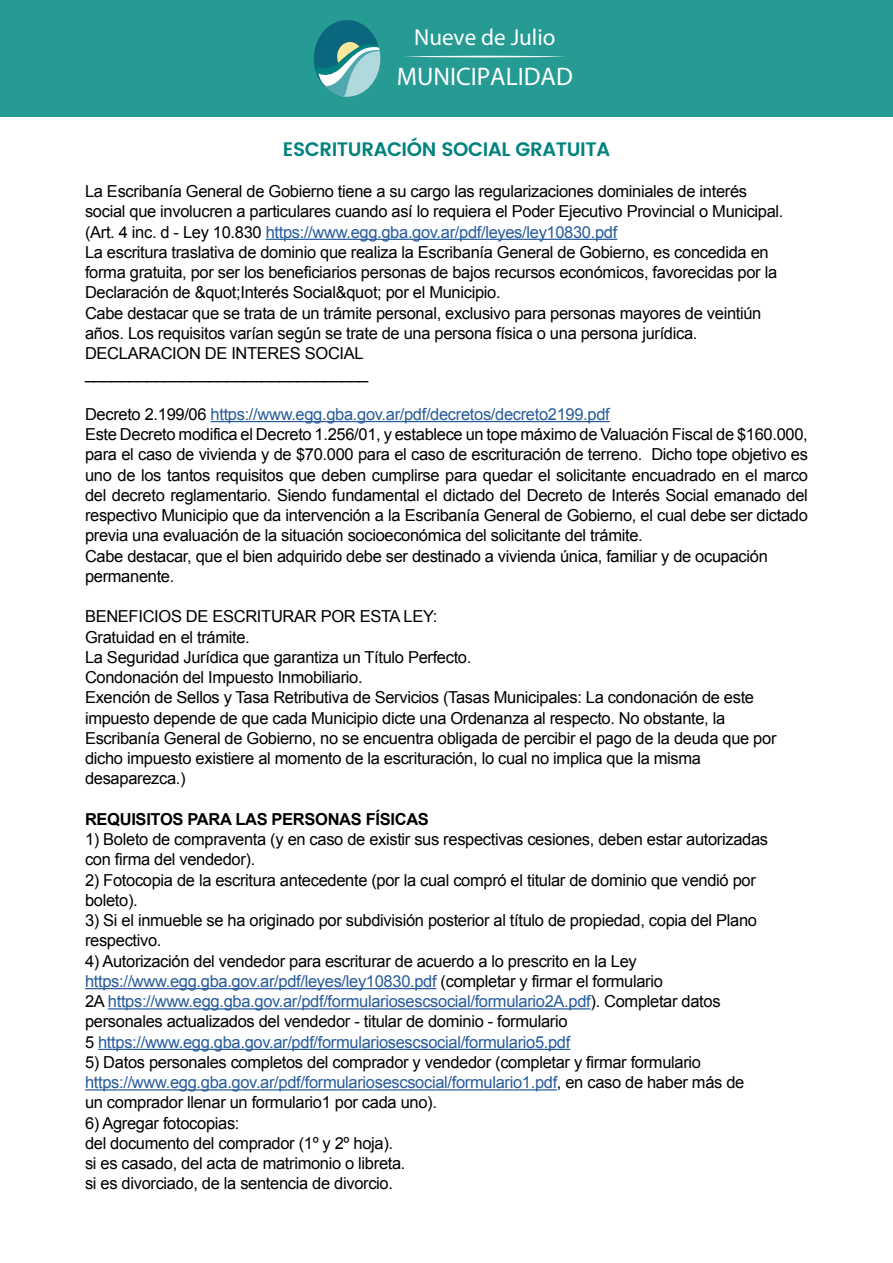
<style>
.page{position:relative;width:893px;height:1263px;background:#fff}
.page>*{position:absolute;margin:0;border:0;box-sizing:border-box;transform-origin:0 0}
.t1{font:25.5px "Myriad Pro";color:#fff}
.t2{font:23.25px "Myriad Pro";color:#fff}
.t3{font:600 19.5px "Poppins";letter-spacing:-.02em;color:#00827e}
.t4{font:16.5px/20.2px "Arial";letter-spacing:-.02em;color:#000}
.t5{font:16.5px/20.2px "Arial";letter-spacing:-.02em;color:#275b9b}
.t6{font:700 16.5px "Arial";letter-spacing:-.02em;color:#000}
.s1{color:#275b9b}
.s2{color:#000}
</style>
<div class="page">
<div style="left:0;top:0;width:893px;height:117px;background:#259b94"></div>
<div style="left:314px;top:20px;width:66px;height:77px;background:#0b677d;border-radius:50%"></div>
<svg style="left:314px;top:32px;width:66px;height:65px"></svg>
<svg style="left:404px;top:56px;width:161px;height:1px"></svg>
<hr style="left:266px;top:239px;width:351px;height:1px;background:#275b9b">
<hr style="left:211px;top:421px;width:399px;height:1px;background:#275b9b">
<hr style="left:85px;top:988px;width:351px;height:1px;background:#275b9b">
<hr style="left:108px;top:1008px;width:482px;height:1px;background:#275b9b">
<hr style="left:98px;top:1049px;width:472px;height:1px;background:#275b9b">
<hr style="left:85px;top:1089px;width:472px;height:1px;background:#275b9b">
<h2 class="t2" style="left:414px;top:23px;width:143px">Nueve de Julio</h2>
<h1 class="t1" style="left:397px;top:61px;width:178px">MUNICIPALIDAD</h1>
<p class="t3" style="left:283px;top:134px;width:329px">ESCRITURACIÓN SOCIAL GRATUITA</p>
<p class="t4" style="left:85px;top:181px;width:700px">La Escribanía General de Gobierno tiene a su cargo las regularizaciones dominiales de interés social que involucren a particulares cuando así lo requiera el Poder Ejecutivo Provincial o Municipal. (Art. 4 inc. d - Ley 10.830 <span class="s1">https://www.egg.gba.gov.ar/pdf/leyes/ley10830.pdf<br></span>La escritura traslativa de dominio que realiza la Escribanía General de Gobierno, es concedida en forma gratuita, por ser los beneficiarios personas de bajos recursos económicos, favorecidas por la Declaración de &amp;quot;Interés Social&amp;quot; por el Municipio.<br>Cabe destacar que se trata de un trámite personal, exclusivo para personas mayores de veintiún años. Los requisitos varían según se trate de una persona física o una persona jurídica.<br>DECLARACION DE INTERES SOCIAL<br>________________________________</p>
<p class="t4" style="left:85px;top:404px;width:724px">Decreto 2.199/06 <span class="s1">https://www.egg.gba.gov.ar/pdf/decretos/decreto2199.pdf<br></span>Este Decreto modifica el Decreto 1.256/01, y establece un tope máximo de Valuación Fiscal de $160.000, para el caso de vivienda y de $70.000 para el caso de escrituración de terreno. Dicho tope objetivo es uno de los tantos requisitos que deben cumplirse para quedar el solicitante encuadrado en el marco del decreto reglamentario. Siendo fundamental el dictado del Decreto de Interés Social emanado del respectivo Municipio que da intervención a la Escribanía General de Gobierno, el cual debe ser dictado previa una evaluación de la situación socioeconómica del solicitante del trámite.<br>Cabe destacar, que el bien adquirido debe ser destinado a vivienda única, familiar y de ocupación permanente.</p>
<p class="t4" style="left:85px;top:606px;width:693px">BENEFICIOS DE ESCRITURAR POR ESTA LEY:<br>Gratuidad en el trámite.<br>La Seguridad Jurídica que garantiza un Título Perfecto.<br>Condonación del Impuesto Inmobiliario.<br>Exención de Sellos y Tasa Retributiva de Servicios (Tasas Municipales: La condonación de este impuesto depende de que cada Municipio dicte una Ordenanza al respecto. No obstante, la Escribanía General de Gobierno, no se encuentra obligada de percibir el pago de la deuda que por dicho impuesto existiere al momento de la escrituración, lo cual no implica que la misma desaparezca.)</p>
<p class="t6" style="left:85px;top:808px;width:345px">REQUISITOS PARA LAS PERSONAS FÍSICAS</p>
<p class="t4" style="left:85px;top:829px;width:685px">1) Boleto de compraventa (y en caso de existir sus respectivas cesiones, deben estar autorizadas con firma del vendedor).</p>
<p class="t4" style="left:85px;top:870px;width:672px">2) Fotocopia de la escritura antecedente (por la cual compró el titular de dominio que vendió por boleto).</p>
<p class="t4" style="left:85px;top:910px;width:673px">3) Si el inmueble se ha originado por subdivisión posterior al título de propiedad, copia del Plano respectivo.</p>
<p class="t5" style="left:85px;top:951px;width:637px"><span class="s2">4) Autorización del vendedor para escriturar de acuerdo a lo prescrito en la Ley </span>https://www.egg.gba.gov.ar/pdf/leyes/ley10830.pdf <span class="s2">(completar y firmar el formulario<br>2A</span> https://www.egg.gba.gov.ar/pdf/formulariosescsocial/formulario2A.pdf<span class="s2">). Completar datos personales actualizados del vendedor - titular de dominio - formulario<br>5</span> https://www.egg.gba.gov.ar/pdf/formulariosescsocial/formulario5.pdf</p>
<p class="t4" style="left:85px;top:1052px;width:661px">5) Datos personales completos del comprador y vendedor (completar y firmar formulario <span class="s1">https://www.egg.gba.gov.ar/pdf/formulariosescsocial/formulario1.pdf</span>, en caso de haber más de un comprador llenar un formulario1 por cada uno).</p>
<p class="t4" style="left:85px;top:1113px;width:322px">6) Agregar fotocopias:<br>del documento del comprador (1º y 2º hoja). si es casado, del acta de matrimonio o libreta. si es divorciado, de la sentencia de divorcio.</p>
</div>
